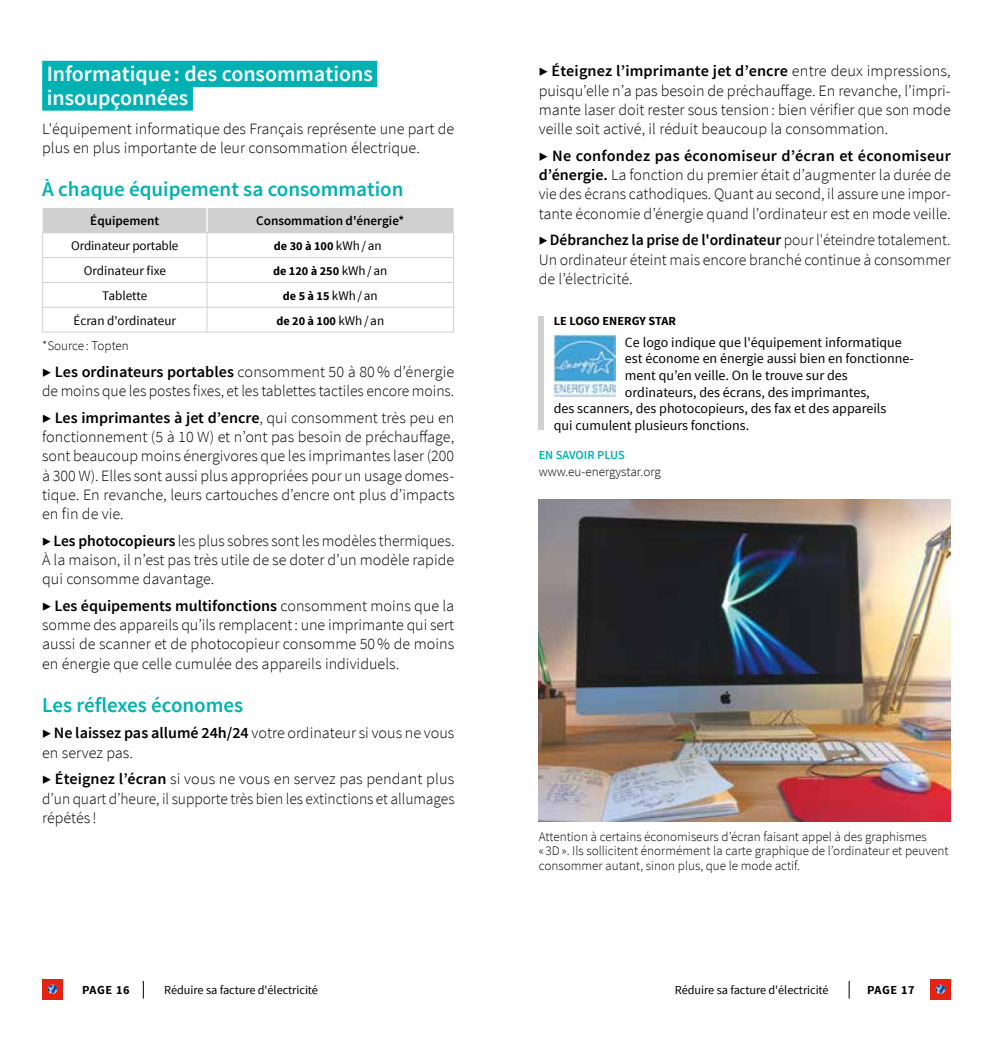
<style>
.page{position:relative;width:993px;height:1042px;background:#fff}
.page>*{position:absolute;margin:0;border:0;box-sizing:border-box;transform-origin:0 0}
.t1{font:600 21.88px/23.6px "Source Sans Pro";color:#fff}
.t2{font:600 21px "Source Sans Pro";color:#00b1b3}
.t3{font:300 15.75px/19.2px "Source Sans Pro";color:#000;text-align:justify}
.t4{font:14px "Source Sans Pro";color:#000}
.t5{font:300 13.12px/14.9px "Source Sans Pro";color:#000}
.t6{font:13.12px "Source Sans Pro";letter-spacing:-.01em;color:#000}
.t7{font:600 13.12px "Source Sans Pro";color:#000}
.t8{font:700 12.25px "Source Sans Pro";color:#000}
.t9{font:12.25px "Source Sans Pro";letter-spacing:-.005em;color:#000}
.t10{font:600 12.25px "Source Sans Pro";color:#00b1b3}
.s1{font-weight:400;font-size:13.12px}
.s2{font-weight:600}
</style>
<div class="page">
<svg style="left:143px;top:981px;width:1px;height:17px"></svg>
<div style="left:42px;top:979px;width:21px;height:21px;background:#e42313"></div>
<svg style="left:48px;top:984px;width:9px;height:10px"></svg>
<svg style="left:848px;top:981px;width:1px;height:17px"></svg>
<div style="left:929px;top:979px;width:21px;height:21px;background:#e42313"></div>
<svg style="left:935px;top:984px;width:9px;height:10px"></svg>
<div style="left:42px;top:61px;width:335px;height:26px;background:#00b1b3"></div>
<div style="left:42px;top:84px;width:151px;height:27px;background:#00b1b3"></div>
<hr style="left:42px;top:332px;width:165px;height:1px;background:#d0d0d0">
<svg style="left:42px;top:208px;width:412px;height:124px"></svg>
<hr style="left:207px;top:332px;width:247px;height:1px;background:#d0d0d0">
<div style="left:538px;top:316px;width:5px;height:114px;background:#d0d0d0"></div>
<img style="left:553px;top:334px;width:62px;height:62px">
<img style="left:538px;top:500px;width:412px;height:321px">
<h1 class="t1" style="left:47px;top:62px;width:327px">Informatique: des consommations insoupçonnées</h1>
<p class="t3" style="left:42px;top:119px;width:413px">L'équipement informatique des Français représente une part de plus en plus importante de leur consommation électrique.</p>
<h2 class="t2" style="left:42px;top:176px;width:363px">À chaque équipement sa consommation</h2>
<p class="t7" style="left:90px;top:213px;width:71px">Équipement</p>
<p class="t7" style="left:256px;top:213px;width:149px">Consommation d'énergie*</p>
<p class="t6" style="left:71px;top:238px;width:109px">Ordinateur portable</p>
<p class="t8" style="left:274px;top:238px;width:109px">de 30 à 100 <span class="s1">kWh/an</span></p>
<p class="t6" style="left:84px;top:262px;width:84px">Ordinateur fixe</p>
<p class="t8" style="left:273px;top:263px;width:116px">de 120 à 250 <span class="s1">kWh/an</span></p>
<p class="t6" style="left:102px;top:287px;width:47px">Tablette</p>
<p class="t8" style="left:283px;top:288px;width:96px">de 5 à 15 <span class="s1">kWh/an</span></p>
<p class="t6" style="left:73px;top:312px;width:104px">Écran d'ordinateur</p>
<p class="t8" style="left:276px;top:313px;width:109px">de 20 à 100 <span class="s1">kWh/an</span></p>
<p class="t5" style="left:42px;top:338px;width:88px">*Source : Topten</p>
<p class="t3" style="left:42px;top:362px;width:413px">▶ <span class="s2">Les ordinateurs portables</span> consomment 50 à 80% d’énergie de moins que les postes fixes, et les tablettes tactiles encore moins.</p>
<p class="t3" style="left:42px;top:408px;width:414px">▶ <span class="s2">Les imprimantes à jet d’encre</span>, qui consomment très peu en fonctionnement (5 à 10 W) et n’ont pas besoin de préchauffage, sont beaucoup moins énergivores que les imprimantes laser (200 à 300 W). Elles sont aussi plus appropriées pour un usage domes&shy;tique. En revanche, leurs cartouches d’encre ont plus d’impacts en fin de vie.</p>
<p class="t3" style="left:42px;top:531px;width:413px">▶ <span class="s2">Les photocopieurs</span> les plus sobres sont les modèles thermiques.<br>À la maison, il n’est pas très utile de se doter d’un modèle rapide qui consomme davantage.</p>
<p class="t3" style="left:42px;top:596px;width:413px">▶ <span class="s2">Les équipements multifonctions</span> consomment moins que la somme des appareils qu’ils remplacent: une imprimante qui sert aussi de scanner et de photocopieur consomme 50% de moins en énergie que celle cumulée des appareils individuels.</p>
<h2 class="t2" style="left:42px;top:691px;width:202px">Les réflexes économes</h2>
<p class="t3" style="left:42px;top:723px;width:413px">▶ <span class="s2">Ne laissez pas allumé 24h/24</span> votre ordinateur si vous ne vous en servez pas.</p>
<p class="t3" style="left:42px;top:769px;width:414px">▶ <span class="s2">Éteignez l’écran</span> si vous ne vous en servez pas pendant plus d’un quart d’heure, il supporte très bien les extinctions et allumages répétés !</p>
<p class="t3" style="left:538px;top:62px;width:413px">▶ <span class="s2">Éteignez l’imprimante jet d’encre</span> entre deux impressions, puisqu’elle n’a pas besoin de préchauffage. En revanche, l’impri&shy;mante laser doit rester sous tension: bien vérifier que son mode veille soit activé, il réduit beaucoup la consommation.</p>
<p class="t3" style="left:538px;top:146px;width:413px">▶ <span class="s2">Ne confondez pas économiseur d’écran et économiseur d’énergie.</span> La fonction du premier était d’augmenter la durée de vie des écrans cathodiques. Quant au second, il assure une impor&shy;tante économie d’énergie quand l’ordinateur est en mode veille.</p>
<p class="t3" style="left:538px;top:230px;width:413px">▶ <span class="s2">Débranchez la prise de l'ordinateur</span> pour l'éteindre totalement.<br>Un ordinateur éteint mais encore branché continue à consommer de l’électricité.</p>
<p class="t8" style="left:553px;top:313px;width:123px">LE LOGO ENERGY STAR</p>
<p class="t4" style="left:624px;top:333px;width:278px">Ce logo indique que l'équipement informatique</p>
<p class="t4" style="left:624px;top:350px;width:290px">est économe en énergie aussi bien en fonctionne-</p>
<p class="t4" style="left:624px;top:367px;width:224px">ment qu’en veille. On le trouve sur des</p>
<p class="t4" style="left:624px;top:383px;width:246px">ordinateurs, des écrans, des imprimantes,</p>
<p class="t4" style="left:553px;top:400px;width:334px">des scanners, des photocopieurs, des fax et des appareils</p>
<p class="t4" style="left:553px;top:416px;width:197px">qui cumulent plusieurs fonctions.</p>
<p class="t10" style="left:538px;top:447px;width:88px">EN SAVOIR PLUS</p>
<p class="t5" style="left:538px;top:464px;width:124px">www.eu-energystar.org</p>
<p class="t5" style="left:538px;top:829px;width:411px">Attention à certains économiseurs d’écran faisant appel à des graphismes<br>« 3D». Ils sollicitent énormément la carte graphique de l’ordinateur et peuvent consommer autant, sinon plus, que le mode actif.</p>
<p class="t8" style="left:82px;top:981px;width:49px">PAGE 16</p>
<p class="t9" style="left:164px;top:982px;width:155px">Réduire sa facture d'électricité</p>
<p class="t9" style="left:674px;top:982px;width:155px">Réduire sa facture d'électricité</p>
<p class="t8" style="left:866px;top:981px;width:49px">PAGE 17</p>
</div>
